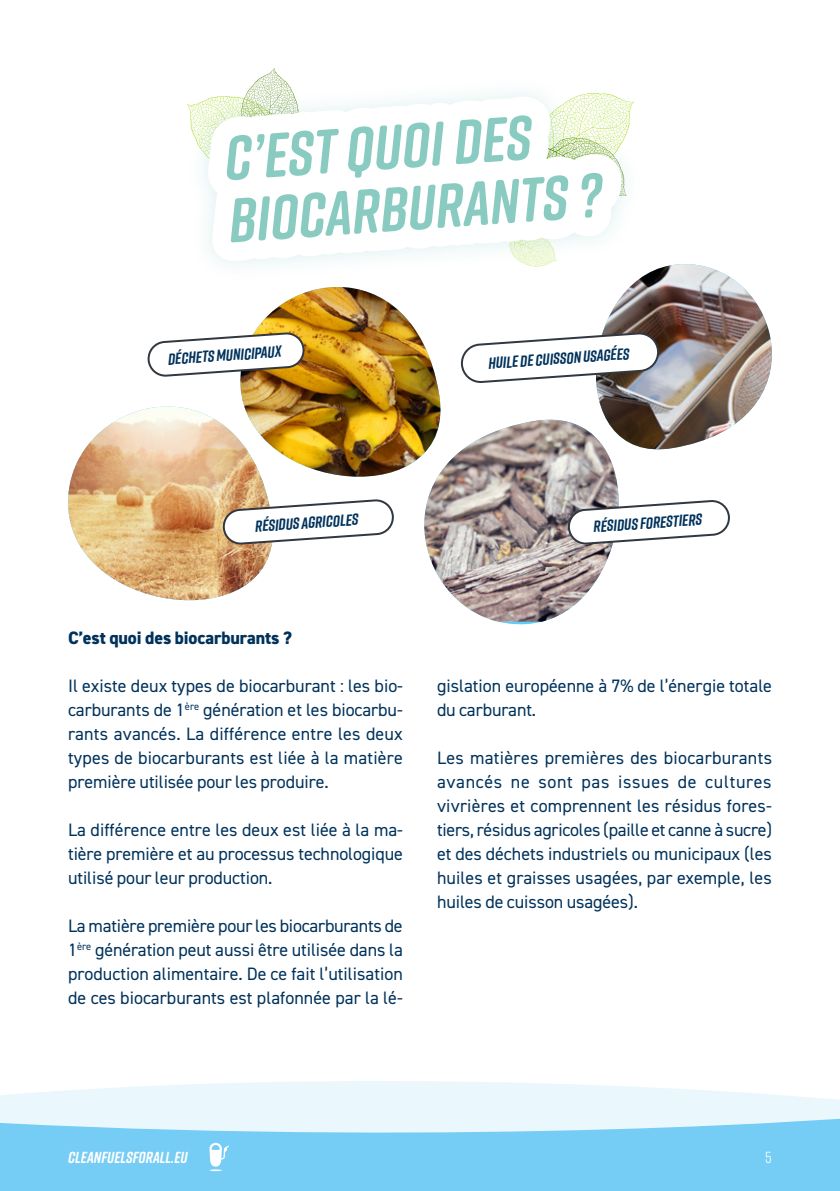
<style>
.page{position:relative;width:840px;height:1191px;background:#fff}
.page>*{position:absolute;margin:0;border:0;box-sizing:border-box;transform-origin:0 0}
.body{font:18px/24px "DIN2014";color:#00325b;text-align:justify}
.body-2{font:800 18px "DIN2014";letter-spacing:-.005em;color:#00325b}
.body-3{font:italic 700 16px "Rift";color:#00325b}
.t1{font:italic 700 16px "Rift Soft";color:#fff}
.t2{font:16px "Rift";color:#fff}
</style>
<div class="page">
<svg style="left:0;top:1081px;width:839px;height:110px;background:#a9dff8"></svg>
<svg style="left:209px;top:1142px;width:20px;height:29px"></svg>
<svg style="left:187px;top:68px;width:446px;height:198px"></svg>
<svg style="left:560px;top:259px;width:73px;height:7px"></svg>
<img style="left:593px;top:264px;width:179px;height:186px">
<svg style="left:234px;top:229px;width:225px;height:37px"></svg>
<img style="left:254px;top:287px;width:186px;height:190px">
<img style="left:161px;top:376px;width:131px;height:101px">
<img style="left:68px;top:406px;width:207px;height:195px">
<svg style="left:365px;top:401px;width:292px;height:224px"></svg>
<img style="left:422px;top:420px;width:198px;height:202px">
<svg style="left:222px;top:500px;width:172px;height:44px"></svg>
<svg style="left:147px;top:333px;width:157px;height:43px"></svg>
<svg style="left:567px;top:500px;width:162px;height:44px"></svg>
<svg style="left:460px;top:333px;width:198px;height:50px"></svg>
<p class="body-3" style="left:167px;top:348px;width:115px;rotate:-4deg">Déchets municipaux</p>
<p class="body-3" style="left:487px;top:352px;width:143px;rotate:-4deg">Huile de cuisson usagées</p>
<p class="body-3" style="left:254px;top:515px;width:105px;rotate:-4deg">Résidus agricoles</p>
<p class="body-3" style="left:592px;top:515px;width:110px;rotate:-4deg">Résidus forestiers</p>
<p class="body-2" style="left:68px;top:626px;width:225px">C’est quoi des biocarburants ?</p>
<p class="body" style="left:68px;top:673px;width:336px">Il existe deux types de biocarburant : les bio&shy;carburants de 1<sup>ère</sup> génération et les biocarbu&shy;rants avancés. La différence entre les deux types de biocarburants est liée à la matière première utilisée pour les produire.</p>
<p class="body" style="left:68px;top:817px;width:336px">La différence entre les deux est liée à la ma&shy;tière première et au processus technologique utilisé pour leur production.</p>
<p class="body" style="left:68px;top:913px;width:336px">La matière première pour les biocarburants de 1<sup>ère</sup> génération peut aussi être utilisée dans la production alimentaire. De ce fait l’utilisation de ces biocarburants est plafonnée par la lé-</p>
<p class="body" style="left:437px;top:673px;width:336px">gislation européenne à 7% de l’énergie totale du carburant.</p>
<p class="body" style="left:437px;top:745px;width:336px">Les matières premières des biocarburants avancés ne sont pas issues de cultures vivrières et comprennent les résidus fores&shy;tiers, résidus agricoles (paille et canne à sucre) et des déchets industriels ou municipaux (les huiles et graisses usagées, par exemple, les huiles de cuisson usagées).</p>
<p class="t1" style="left:68px;top:1146px;width:121px">CLEANFUELSFORALL.EU</p>
<p class="t2" style="left:764px;top:1146px;width:8px">5</p>
</div>
